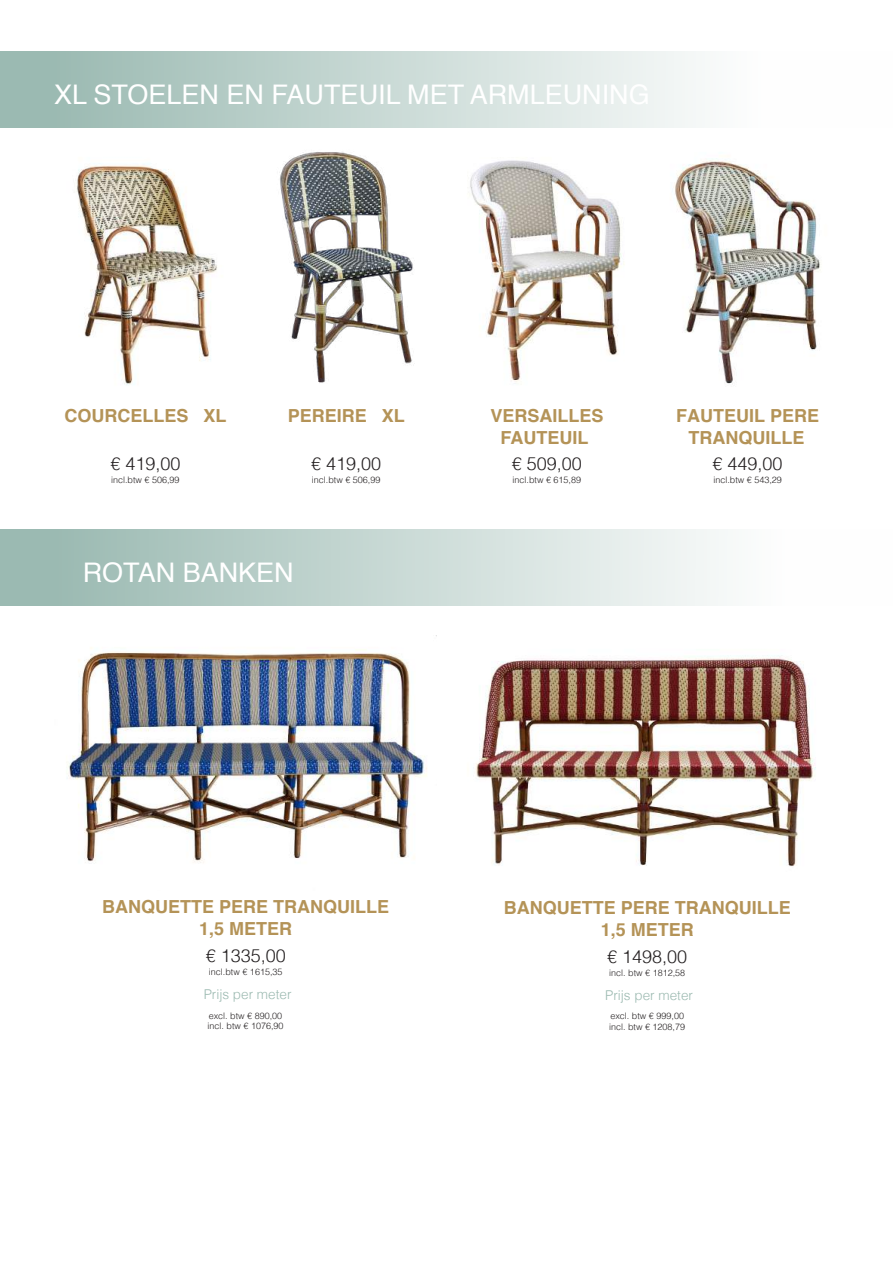
<style>
.page{position:relative;width:893px;height:1263px;background:#fff}
.page>*{position:absolute;margin:0;border:0;box-sizing:border-box;transform-origin:0 0}
.t1{font:27px "Helvetica";color:#fff}
.t2{font:700 18px/21.6px "Helvetica";color:#b49357;text-align:center}
.t3{font:300 18px "Helvetica";color:#231f20}
.t4{font:300 13.5px "Helvetica";color:#9cbab1}
.t5{font:300 9px "Helvetica";color:#231f20}
.s1{color:#fff}
</style>
<div class="page">
<div style="left:0;top:51px;width:893px;height:77px;background:linear-gradient(to right,#97b7af,#fff)"></div>
<img style="left:76px;top:165px;width:141px;height:220px">
<img style="left:279px;top:152px;width:134px;height:231px">
<img style="left:470px;top:160px;width:154px;height:224px">
<img style="left:673px;top:158px;width:147px;height:226px">
<div style="left:0;top:529px;width:893px;height:77px;background:linear-gradient(to right,#96b6ae,#fff)"></div>
<img style="left:68px;top:647px;width:359px;height:216px">
<img style="left:475px;top:655px;width:341px;height:212px">
<hr style="left:0;top:51px;width:1px;height:77px;background:#9bbab2">
<h1 class="t1" style="left:54px;top:74px;width:597px">XL STOELEN EN FAUTEUIL MET ARMLEUNING</h1>
<h2 class="t2" style="left:65px;top:406px;width:164px">COURCELLES XL</h2>
<h2 class="t2" style="left:288px;top:406px;width:119px">PEREIRE XL</h2>
<h2 class="t2" style="left:656px;top:406px;width:164px;text-align:left;text-indent:20px">FAUTEUIL PERE<br><span class="s1">A</span> TRANQUILLE</h2>
<h2 class="t2" style="left:490px;top:406px;width:115px">VERSAILLES<br>FAUTEUIL</h2>
<h2 class="t3" style="left:110px;top:448px;width:72px">€ 419,00</h2>
<p class="t5" style="left:111px;top:472px;width:70px">incl.btw € 506,99</p>
<h2 class="t3" style="left:311px;top:448px;width:72px">€ 419,00</h2>
<p class="t5" style="left:312px;top:472px;width:70px">incl.btw € 506,99</p>
<h1 class="t1" style="left:83px;top:552px;width:213px">ROTAN BANKEN</h1>
<h2 class="t3" style="left:512px;top:448px;width:72px">€ 509,00</h2>
<p class="t5" style="left:513px;top:472px;width:70px">incl.btw € 615,89</p>
<h2 class="t3" style="left:713px;top:448px;width:72px">€ 449,00</h2>
<p class="t5" style="left:713px;top:472px;width:70px">incl.btw € 543,29</p>
<h2 class="t2" style="left:102px;top:896px;width:289px">BANQUETTE PERE TRANQUILLE<br>1,5 METER</h2>
<h2 class="t2" style="left:504px;top:897px;width:289px">BANQUETTE PERE TRANQUILLE<br>1,5 METER</h2>
<h2 class="t3" style="left:206px;top:940px;width:82px">€ 1335,00</h2>
<h2 class="t3" style="left:607px;top:941px;width:82px">€ 1498,00</h2>
<p class="t5" style="left:209px;top:964px;width:75px">incl.btw € 1615,35</p>
<p class="t5" style="left:609px;top:965px;width:78px">incl. btw € 1812,58</p>
<h3 class="t4" style="left:204px;top:983px;width:89px">Prijs per meter</h3>
<h3 class="t4" style="left:605px;top:984px;width:89px">Prijs per meter</h3>
<p class="t5" style="left:209px;top:1008px;width:75px">excl. btw € 890,00</p>
<p class="t5" style="left:610px;top:1008px;width:75px">excl. btw € 999,00</p>
<p class="t5" style="left:208px;top:1018px;width:78px">incl. btw € 1076,90</p>
<p class="t5" style="left:609px;top:1019px;width:78px">incl. btw € 1208,79</p>
</div>
